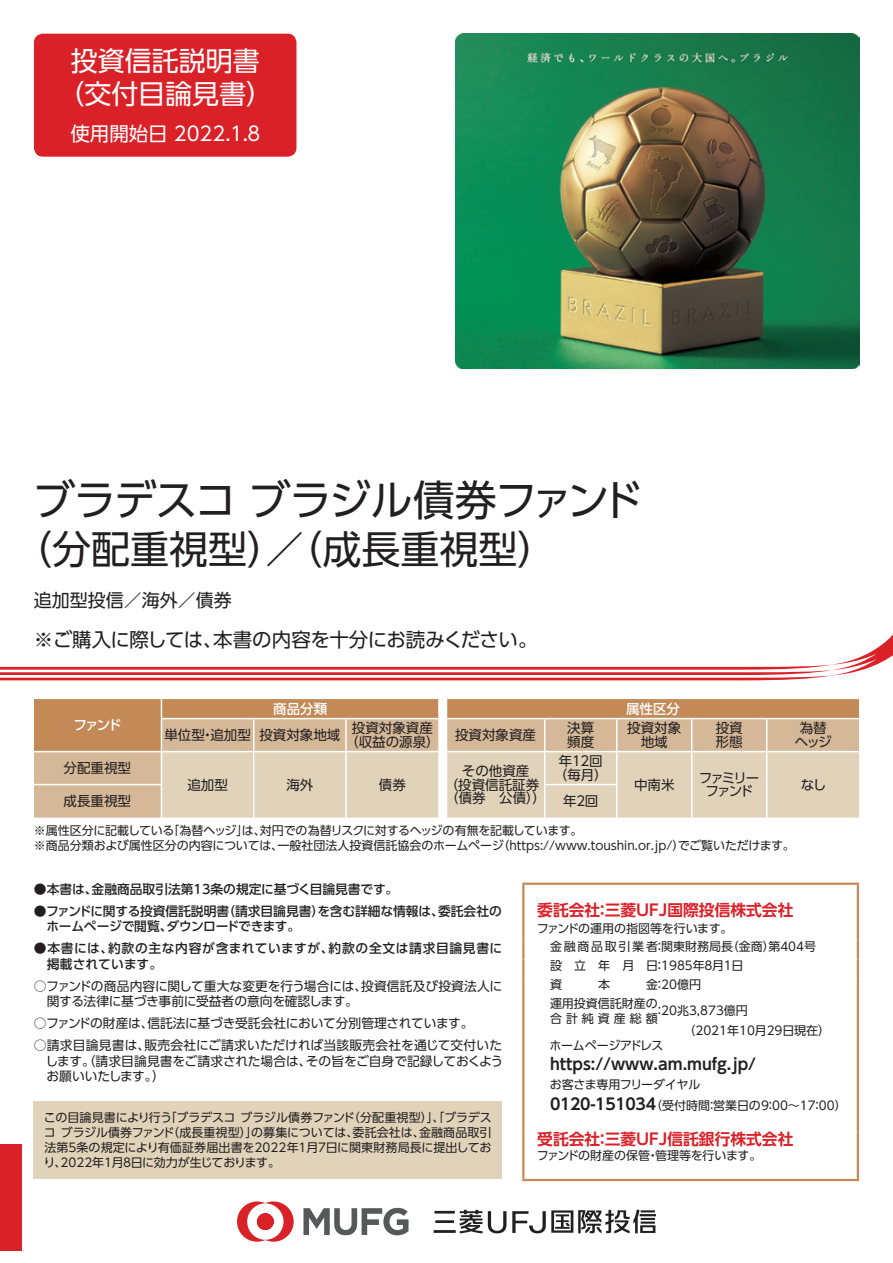
<style>
.page{position:relative;width:893px;height:1263px;background:#fff}
.page>*{position:absolute;margin:0;border:0;box-sizing:border-box;transform-origin:0 0}
.t1{font:42px "UD Shin Go Pro";letter-spacing:-.045em;color:#231f20}
.t2{font:39px "UD Shin Go Pro";color:#231f20}
.t3{font:27px/33px "UD Shin Go Pro";color:#fff;text-align:center}
.t4{font:19.5px "UD Shin Go Pro";letter-spacing:-.025em;color:#231f20}
.t5{font:19.5px "UD Shin Go Pro";color:#fff}
.t6{font:18px "UD Shin Go Pro";color:#231f20}
.t7{font:700 15.75px "UD Shin Go Pro De";color:#da2128}
.t8{font:700 15.75px "UD Shin Go Pro De";color:#231f20}
.t9{font:13.5px/13.5px "UD Shin Go Pro";color:#231f20;text-align:center}
.t10{font:500 13.5px "UD Shin Go Pro";color:#fff}
.t11{font:13.5px/13.5px "UD Shin Go Pro";letter-spacing:-.145em;color:#231f20;text-align:center}
.t12{font:12.75px/15.8px "UD Shin Go Pro";letter-spacing:-.01em;color:#231f20}
.t13{font:500 12.75px/15.8px "UD Shin Go Pro";color:#231f20}
.t14{font:500 12.75px/15.8px "UD Shin Go Pro";letter-spacing:.045em;color:#231f20}
.t15{font:12px/15px "UD Shin Go Pro";color:#231f20}
.t16{font:12px "UD Shin Go Pro";letter-spacing:-.03em;color:#231f20}
.t17{font:12px "UD Shin Go Pro";letter-spacing:.335em;color:#231f20}
.s1{font-family:"UD Shin Go Pro De";font-weight:700;font-size:15.75px}
</style>
<div class="page">
<svg style="left:0;top:634px;width:893px;height:46px"></svg>
<div style="left:34px;top:752px;width:127px;height:66px;background:#d4b898"></div>
<div style="left:162px;top:752px;width:697px;height:66px;background:#e1d2ba"></div>
<hr style="left:253px;top:752px;width:1px;height:33px;background:#fff">
<hr style="left:345px;top:752px;width:2px;height:33px;background:#fff">
<hr style="left:544px;top:752px;width:1px;height:32px;background:#fff">
<hr style="left:616px;top:752px;width:1px;height:32px;background:#fff">
<hr style="left:691px;top:752px;width:1px;height:33px;background:#fff">
<hr style="left:766px;top:752px;width:1px;height:33px;background:#fff">
<hr style="left:34px;top:784px;width:128px;height:1px;background:#fff">
<hr style="left:253px;top:785px;width:1px;height:33px;background:#fff">
<hr style="left:345px;top:785px;width:2px;height:33px;background:#fff">
<hr style="left:544px;top:784px;width:73px;height:1px;background:#fff">
<hr style="left:544px;top:785px;width:1px;height:33px;background:#fff">
<hr style="left:616px;top:785px;width:1px;height:33px;background:#fff">
<hr style="left:691px;top:785px;width:1px;height:33px;background:#fff">
<hr style="left:766px;top:785px;width:1px;height:33px;background:#fff">
<svg style="left:34px;top:699px;width:825px;height:53px;background:#cfa881"></svg>
<hr style="left:161px;top:719px;width:1px;height:32px;background:#fff">
<div style="left:34px;top:1101px;width:468px;height:78px;background:#e1d2ba"></div>
<hr style="left:522px;top:882px;width:337px;height:3px;background:#c38a57">
<hr style="left:522px;top:885px;width:2px;height:56px;background:#c38a57">
<hr style="left:857px;top:885px;width:2px;height:56px;background:#c38a57">
<svg style="left:522px;top:941px;width:2px;height:56px"></svg>
<svg style="left:857px;top:941px;width:2px;height:56px"></svg>
<hr style="left:522px;top:997px;width:2px;height:27px;background:#c38a57">
<hr style="left:857px;top:997px;width:2px;height:27px;background:#c38a57">
<svg style="left:522px;top:1024px;width:2px;height:15px"></svg>
<svg style="left:857px;top:1024px;width:2px;height:15px"></svg>
<hr style="left:522px;top:1039px;width:2px;height:92px;background:#c38a57">
<hr style="left:857px;top:1039px;width:2px;height:92px;background:#c38a57">
<hr style="left:522px;top:1131px;width:2px;height:48px;background:#c38a57">
<hr style="left:857px;top:1131px;width:2px;height:48px;background:#c38a57">
<hr style="left:522px;top:1179px;width:337px;height:2px;background:#c38a57">
<div style="left:0;top:1144px;width:21px;height:107px;background:#da2128"></div>
<img style="left:455px;top:34px;width:404px;height:335px">
<svg style="left:303px;top:1208px;width:105px;height:27px"></svg>
<svg style="left:237px;top:1201px;width:57px;height:41px"></svg>
<hr style="left:435px;top:1220px;width:19px;height:3px;background:#231f20">
<hr style="left:434px;top:1230px;width:22px;height:3px;background:#231f20">
<hr style="left:434px;top:1211px;width:21px;height:2px;background:#231f20">
<svg style="left:460px;top:1210px;width:22px;height:23px"></svg>
<svg style="left:488px;top:1210px;width:168px;height:23px"></svg>
<div style="left:35px;top:35px;width:260px;height:120px;background:#da2128;border-radius:8px"></div>
<div style="left:34px;top:34px;width:262px;height:123px;border:3px solid #da2128;border-radius:8px"></div>
<h3 class="t3" style="left:57px;top:43px;width:217px">投資信託説明書（交付目論見書）</h3>
<h3 class="t5" style="left:70px;top:118px;width:195px">使用開始日 2022.１.８</h3>
<h1 class="t1" style="left:33px;top:466px;width:611px">ブラデスコ ブラジル債券ファンド</h1>
<h2 class="t2" style="left:13px;top:518px;width:545px">（分配重視型）／（成長重視型）</h2>
<h3 class="t6" style="left:34px;top:586px;width:199px">追加型投信／海外／債券</h3>
<h3 class="t4" style="left:34px;top:624px;width:505px">※ご購入に際しては、本書の内容を十分にお読みください。</h3>
<p class="t10" style="left:74px;top:714px;width:49px">ファンド</p>
<p class="t10" style="left:273px;top:698px;width:55px">商品分類</p>
<p class="t10" style="left:626px;top:698px;width:55px">属性区分</p>
<p class="t9" style="left:164px;top:728px;width:177px">単位型・追加型 投資対象地域</p>
<p class="t9" style="left:345px;top:721px;width:96px">投資対象資産（収益の源泉）</p>
<p class="t9" style="left:455px;top:728px;width:82px">投資対象資産</p>
<p class="t9" style="left:567px;top:721px;width:28px;text-align:left">決算頻度</p>
<p class="t9" style="left:627px;top:721px;width:55px">投資対象地域</p>
<p class="t9" style="left:716px;top:721px;width:28px;text-align:left">投資形態</p>
<p class="t9" style="left:795px;top:721px;width:39px">為替ヘッジ</p>
<p class="t9" style="left:445px;top:764px;width:103px">その他資産<br>（投資信託証券（債券　公債））</p>
<p class="t9" style="left:554px;top:754px;width:55px">年１２回（毎月）</p>
<p class="t9" style="left:64px;top:761px;width:69px">分配重視型</p>
<p class="t9" style="left:634px;top:777px;width:42px">中南米</p>
<p class="t11" style="left:699px;top:771px;width:62px">ファミリーファンド</p>
<p class="t9" style="left:801px;top:777px;width:27px">なし</p>
<p class="t9" style="left:187px;top:777px;width:42px">追加型</p>
<p class="t9" style="left:286px;top:777px;width:28px">海外</p>
<p class="t9" style="left:379px;top:777px;width:28px">債券</p>
<p class="t9" style="left:64px;top:794px;width:69px">成長重視型</p>
<p class="t9" style="left:563px;top:794px;width:37px">年２回</p>
<p class="t15" style="left:34px;top:822px;width:762px">※属性区分に記載している「為替ヘッジ」は、対円での為替リスクに対するヘッジの有無を記載しています。<br>※商品分類および属性区分の内容については、一般社団法人投資信託協会のホームページ（https://www.toushin.or.jp/）でご覧いただけます。</p>
<p class="t13" style="left:34px;top:881px;width:366px">●本書は、金融商品取引法第13条の規定に基づく目論見書です。</p>
<p class="t13" style="left:46px;top:902px;width:457px;text-indent:-12px">●ファンドに関する投資信託説明書（請求目論見書）を含む詳細な情報は、委託会社のホームページで閲覧、ダウンロードできます。</p>
<p class="t14" style="left:47px;top:940px;width:457px;text-indent:-13px">●本書には、約款の主な内容が含まれていますが、約款の全文は請求目論見書に掲載されています。</p>
<p class="t12" style="left:47px;top:977px;width:457px;text-indent:-13px">○ファンドの商品内容に関して重大な変更を行う場合には、投資信託及び投資法人に関する法律に基づき事前に受益者の意向を確認します。</p>
<p class="t12" style="left:34px;top:1015px;width:441px">○ファンドの財産は、信託法に基づき受託会社において分別管理されています。</p>
<p class="t12" style="left:45px;top:1037px;width:459px;text-align:justify;text-indent:-12px">○請求目論見書は、販売会社にご請求いただければ当該販売会社を通じて交付いたします。（請求目論見書をご請求された場合は、その旨をご自身で記録しておくようお願いいたします。）</p>
<p class="t15" style="left:43px;top:1110px;width:450px;text-align:justify">この目論見書により行う「ブラデスコ ブラジル債券ファンド（分配重視型）」、「ブラデスコ ブラジル債券ファンド（成長重視型）」の募集については、委託会社は、金融商品取引法第５条の規定により有価証券届出書を2022年１月７日に関東財務局長に提出しており、2022年１月８日に効力が生じております。</p>
<h3 class="t7" style="left:537px;top:897px;width:258px">委託会社：三菱ＵＦＪ国際投信株式会社</h3>
<p class="t15" style="left:550px;top:918px;width:268px;line-height:18.8px;text-indent:-13px">ファンドの運用の指図等を行います。<br>金融商品取引業者：関東財務局長（金商）第404号設 立 年 月 日：1985年８月１日<br>資</p>
<p class="t15" style="left:550px;top:974px;width:153px;line-height:18.8px;text-indent:96px">金：20億円運用投資信託財産の</p>
<p class="t17" style="left:550px;top:1008px;width:109px">合計純資産総額</p>
<p class="t15" style="left:683px;top:1000px;width:148px;line-height:19.5px;text-indent:-30px">：20兆3,873億円<br>（2021年10月29日現在）</p>
<p class="t16" style="left:550px;top:1035px;width:115px">ホームページアドレス</p>
<h3 class="t8" style="left:550px;top:1051px;width:208px">https://www.am.mufg.jp/</h3>
<p class="t15" style="left:550px;top:1074px;width:298px;line-height:21px">お客さま専用フリーダイヤル<br><span class="s1">0120-151034</span>（受付時間：営業日の9：00～17：00）</p>
<h3 class="t7" style="left:537px;top:1126px;width:258px">受託会社：三菱ＵＦＪ信託銀行株式会社</h3>
<p class="t15" style="left:537px;top:1147px;width:226px">ファンドの財産の保管・管理等を行います。</p>
<p class="t15" style="left:598px;top:976px;width:13px">本</p>
</div>
